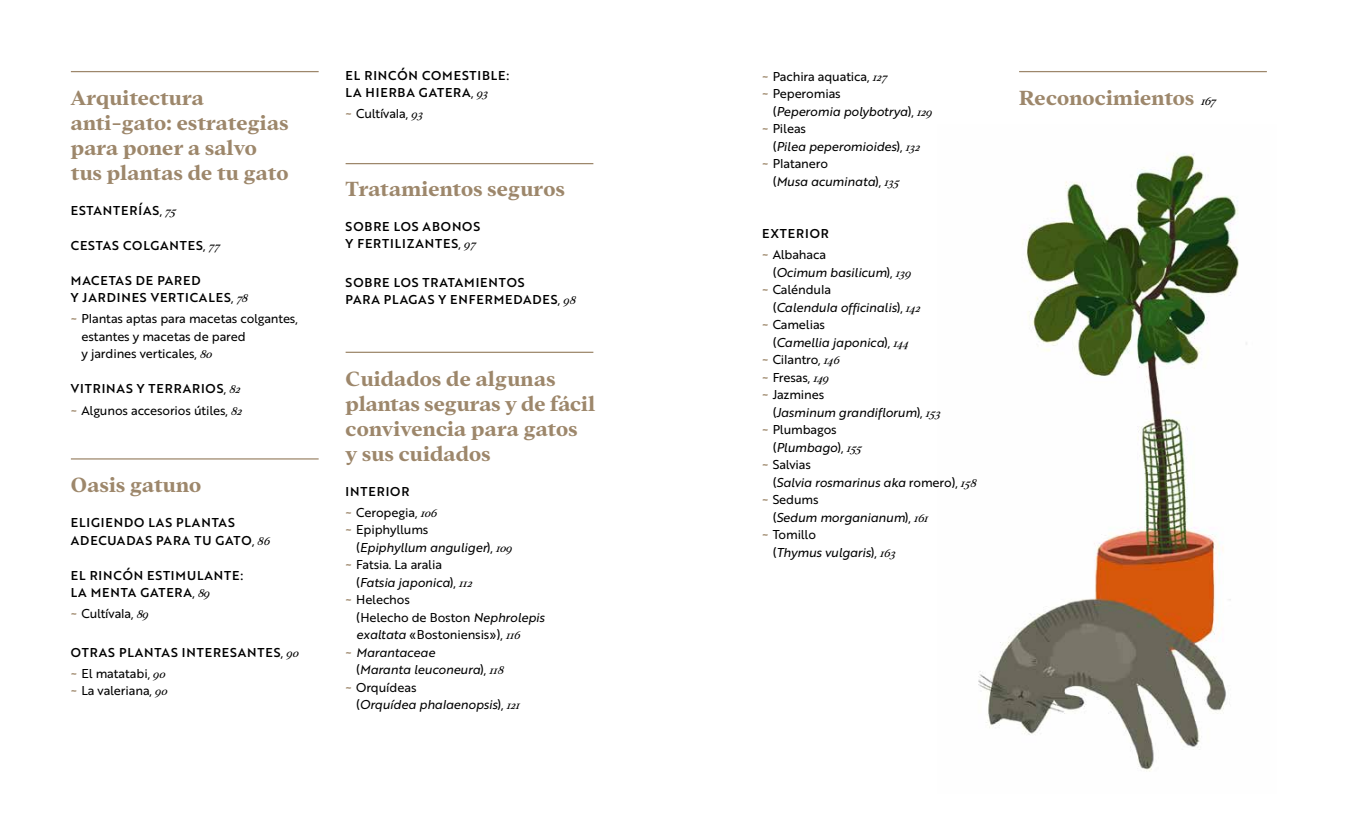
<style>
.page{position:relative;width:1347px;height:815px;background:#fff}
.page>*{position:absolute;margin:0;border:0;box-sizing:border-box;transform-origin:0 0}
.t1{font:700 22.5px/25px "Addington CF";color:#9d876b}
.t2{font:12.5px/17.5px "Brother 1816 Regular";letter-spacing:-.01em;color:#000}
.t3{font:12.5px/17.5px "Brother 1816 Regular Italic";letter-spacing:-.01em;color:#000}
.t4{font:12.5px/17.5px "Brother 1816 Medium";letter-spacing:.07em;color:#000}
.s1{font-family:"Brother 1816 Regular"}
.s2{font-family:"Addington CF";font-style:italic}
.s3{font-family:"Brother 1816 Bold";font-size:11.25px;color:#9d876b}
.s4{font-family:"Brother 1816 Regular Italic"}
.s5{font-weight:400;font-style:italic;font-size:12.5px;color:#000}
</style>
<div class="page">
<img style="left:978px;top:153px;width:269px;height:619px">
<hr style="left:345px;top:163px;width:248px;height:1px;background:#9d876b">
<hr style="left:345px;top:352px;width:248px;height:1px;background:#9d876b">
<hr style="left:71px;top:71px;width:248px;height:1px;background:#9d876b">
<hr style="left:1019px;top:71px;width:247px;height:1px;background:#9d876b">
<hr style="left:71px;top:458px;width:248px;height:2px;background:#9d876b">
<h1 class="t1" style="left:71px;top:86px;width:219px">Arquitectura anti-gato: estrategias para poner a salvo tus plantas de tu gato</h1>
<p class="t4" style="left:71px;top:201px;width:107px">ESTANTERÍAS<span class="s1">,</span> <span class="s2">75</span></p>
<p class="t4" style="left:71px;top:236px;width:151px">CESTAS COLGANTES<span class="s1">,</span> <span class="s2">77</span></p>
<p class="t4" style="left:71px;top:271px;width:179px">MACETAS DE PARED<br>Y JARDINES VERTICALES<span class="s1">,</span> <span class="s2">78</span></p>
<p class="t2" style="left:81px;top:310px;width:218px;text-indent:-11px"><span class="s3">~</span> Plantas aptas para macetas colgantes, estantes y macetas de pared<br>y jardines verticales, <span class="s2">80</span></p>
<p class="t4" style="left:71px;top:380px;width:171px">VITRINAS Y TERRARIOS<span class="s1">,</span> <span class="s2">82</span></p>
<p class="t2" style="left:71px;top:401px;width:173px"><span class="s3">~</span> Algunos accesorios útiles, <span class="s2">82</span></p>
<h1 class="t1" style="left:71px;top:473px;width:132px">Oasis gatuno</h1>
<p class="t4" style="left:71px;top:513px;width:201px">ELIGIENDO LAS PLANTAS<br>ADECUADAS PARA TU GATO<span class="s1">,</span> <span class="s2">86</span></p>
<p class="t4" style="left:71px;top:566px;width:174px">EL RINCÓN ESTIMULANTE:<br>LA MENTA GATERA<span class="s1">,</span> <span class="s2">89</span></p>
<p class="t2" style="left:71px;top:604px;width:80px"><span class="s3">~</span> Cultívala, <span class="s2">89</span></p>
<p class="t4" style="left:71px;top:643px;width:230px">OTRAS PLANTAS INTERESANTES<span class="s1">,</span> <span class="s2">90</span></p>
<p class="t2" style="left:71px;top:664px;width:98px"><span class="s3">~</span> El matatabi, <span class="s2">90 </span><span class="s3">~</span> La valeriana, <span class="s2">90</span></p>
<p class="t4" style="left:345px;top:66px;width:165px">EL RINCÓN COMESTIBLE:<br>LA HIERBA GATERA<span class="s1">,</span> <span class="s2">93</span></p>
<p class="t2" style="left:345px;top:105px;width:79px"><span class="s3">~</span> Cultívala, <span class="s2">93</span></p>
<h1 class="t1" style="left:345px;top:177px;width:221px">Tratamientos seguros</h1>
<p class="t4" style="left:345px;top:217px;width:136px">SOBRE LOS ABONOS<br>Y FERTILIZANTES<span class="s1">,</span> <span class="s2">97</span></p>
<p class="t4" style="left:345px;top:273px;width:232px">SOBRE LOS TRATAMIENTOS<br>PARA PLAGAS Y ENFERMEDADES<span class="s1">,</span> <span class="s2">98</span></p>
<h1 class="t1" style="left:345px;top:367px;width:251px">Cuidados de algunas plantas seguras y de fácil convivencia para gatos<br>y sus cuidados</h1>
<p class="t4" style="left:345px;top:482px;width:65px">INTERIOR</p>
<p class="t2" style="left:345px;top:503px;width:93px"><span class="s3">~</span> Ceropegia, <span class="s2">106 </span><span class="s3">~</span> Epiphyllums</p>
<p class="t3" style="left:356px;top:538px;width:158px"><span class="s1">(</span>Epiphyllum anguliger<span class="s1">),</span> <span class="s2">109</span></p>
<p class="t2" style="left:345px;top:555px;width:98px"><span class="s3">~</span> Fatsia. La aralia</p>
<p class="t3" style="left:356px;top:573px;width:118px"><span class="s1">(</span>Fatsia japonica<span class="s1">),</span> <span class="s2">112</span></p>
<p class="t2" style="left:356px;top:590px;width:190px;text-indent:-11px"><span class="s3">~</span> Helechos<br>(Helecho de Boston <span class="s4">Nephrolepis exaltata</span> «Bostoniensis»), <span class="s2">116</span></p>
<p class="t3" style="left:356px;top:643px;width:149px;text-indent:-11px"><span class="s3">~</span> Marantaceae<br><span class="s1">(</span>Maranta leuconeura<span class="s1">),</span> <span class="s2">118</span></p>
<p class="t2" style="left:345px;top:678px;width:72px"><span class="s3">~</span> Orquídeas</p>
<p class="t3" style="left:356px;top:695px;width:165px"><span class="s1">(</span>Orquídea phalaenopsis<span class="s1">),</span> <span class="s2">121</span></p>
<p class="t2" style="left:762px;top:67px;width:127px"><span class="s3">~</span> Pachira aquatica, <span class="s2">127 </span><span class="s3">~</span> Peperomias</p>
<p class="t3" style="left:772px;top:102px;width:161px"><span class="s1">(</span>Peperomia polybotrya<span class="s1">),</span> <span class="s2">129</span></p>
<p class="t2" style="left:762px;top:120px;width:46px"><span class="s3">~</span> Pileas</p>
<p class="t3" style="left:772px;top:137px;width:149px"><span class="s1">(</span>Pilea peperomioides<span class="s1">),</span> <span class="s2">132</span></p>
<p class="t2" style="left:762px;top:155px;width:67px"><span class="s3">~</span> Platanero</p>
<p class="t3" style="left:772px;top:172px;width:128px"><span class="s1">(</span>Musa acuminata<span class="s1">),</span> <span class="s2">135</span></p>
<p class="t4" style="left:762px;top:225px;width:68px">EXTERIOR</p>
<p class="t2" style="left:762px;top:246px;width:66px"><span class="s3">~</span> Albahaca</p>
<p class="t3" style="left:772px;top:263px;width:140px"><span class="s1">(</span>Ocimum basilicum<span class="s1">),</span> <span class="s2">139</span></p>
<p class="t2" style="left:762px;top:281px;width:70px"><span class="s3">~</span> Caléndula</p>
<p class="t3" style="left:772px;top:298px;width:149px"><span class="s1">(</span>Calendula officinalis<span class="s1">),</span> <span class="s2">142</span></p>
<p class="t2" style="left:762px;top:316px;width:64px"><span class="s3">~</span> Camelias</p>
<p class="t3" style="left:772px;top:333px;width:137px"><span class="s1">(</span>Camellia japonica<span class="s1">),</span> <span class="s2">144</span></p>
<p class="t2" style="left:762px;top:351px;width:79px"><span class="s3">~</span> Cilantro, <span class="s2">146 </span><span class="s3">~</span> Fresas, <span class="s2">149<br></span><span class="s3">~</span> Jazmines</p>
<p class="t3" style="left:772px;top:403px;width:170px"><span class="s1">(</span>Jasminum grandiflorum<span class="s1">),</span> <span class="s2">153</span></p>
<p class="t2" style="left:762px;top:421px;width:76px"><span class="s3">~</span> Plumbagos</p>
<p class="t3" style="left:772px;top:438px;width:91px"><span class="s1">(</span>Plumbago<span class="s1">),</span> <span class="s2">155</span></p>
<p class="t2" style="left:762px;top:456px;width:50px"><span class="s3">~</span> Salvias</p>
<p class="t3" style="left:772px;top:473px;width:205px"><span class="s1">(</span>Salvia rosmarinus aka <span class="s1">romero),</span> <span class="s2">158</span></p>
<p class="t2" style="left:762px;top:491px;width:58px"><span class="s3">~</span> Sedums</p>
<p class="t3" style="left:772px;top:508px;width:157px"><span class="s1">(</span>Sedum morganianum<span class="s1">),</span> <span class="s2">161</span></p>
<p class="t2" style="left:762px;top:526px;width:55px"><span class="s3">~</span> Tomillo</p>
<p class="t3" style="left:772px;top:543px;width:124px"><span class="s1">(</span>Thymus vulgaris<span class="s1">),</span> <span class="s2">163</span></p>
<h1 class="t1" style="left:1019px;top:86px;width:199px">Reconocimientos <span class="s5">167</span></h1>
</div>
